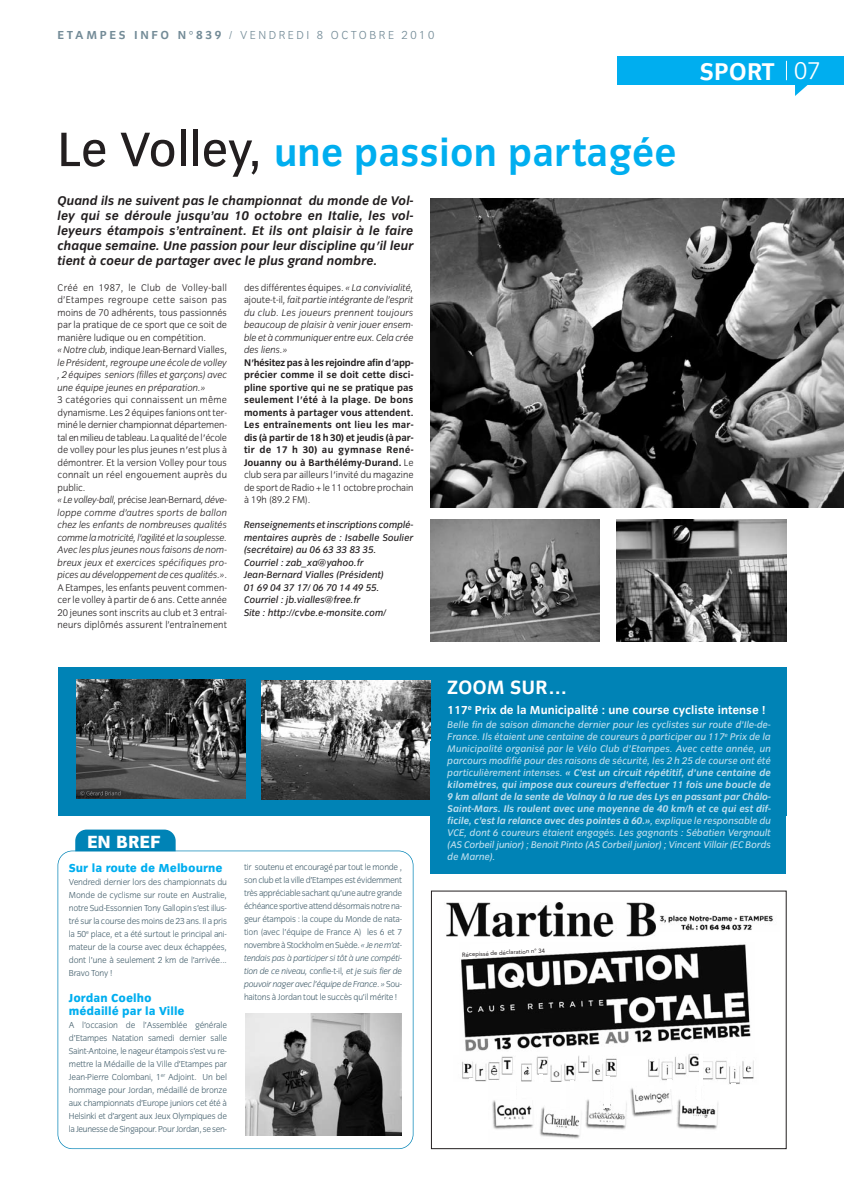
<style>
.page{position:relative;width:844px;height:1192px;background:#fff}
.page>*{position:absolute;margin:0;border:0;box-sizing:border-box;transform-origin:0 0}
.t1{font:700 40px "Congress Sans";color:#00aeef}
.t2{font:700 25.1px "Congress Sans";color:#fff}
.t3{font:700 20px "Congress Sans";color:#fff}
.t4{font:800 18.3px "Congress Sans";color:#fff}
.t5{font:italic 700 13px/15px "Congress Sans";color:#231f20;text-align:justify}
.t6{font:800 12px/13px "Congress Sans";color:#00aeef}
.t7{font:700 12px "Congress Sans";color:#fff}
.t8{font:300 12px "Congress Sans";letter-spacing:.21em;color:#738b97}
.t9{font:300 10px/12.5px "Congress Sans";color:#231f20}
.t10{font:italic 10px/12px "Congress Sans";letter-spacing:-.01em;color:#bcdeee;text-align:justify}
.t11{font:700 10px/12.5px "Congress Sans";color:#231f20;text-align:justify}
.t12{font:italic 10px/12.5px "Congress Sans";color:#231f20}
.t13{font:italic 300 10px/12.5px "Congress Sans";letter-spacing:-.005em;color:#231f20;text-align:justify}
.t14{font:300 9px/13px "Congress Sans";letter-spacing:-.025em;color:#46616e;text-align:justify}
.t15{font:6px "Avenir";color:#231f20}
.s1{font-weight:700}
.s2{font-weight:400;font-size:50px;color:#231f20}
.s3{font-style:italic}
.s4{font-style:normal}
.s5{font-weight:300}
</style>
<div class="page">
<div style="left:75px;top:829px;width:101px;height:49px;background:#0083b6;border-radius:11px"></div>
<svg style="left:795px;top:85px;width:13px;height:11px"></svg>
<div style="left:617px;top:56px;width:227px;height:29px;background:#00aeef"></div>
<svg style="left:786px;top:61px;width:1px;height:19px"></svg>
<div style="left:58px;top:666px;width:728px;height:149px;background:#0083b6"></div>
<img style="left:430px;top:198px;width:414px;height:309px">
<svg style="left:58px;top:850px;width:355px;height:298px"></svg>
<img style="left:492px;top:1081px;width:227px;height:58px">
<div style="left:560px;top:1076px;width:6px;height:32px;background:#fff"></div>
<div style="left:510px;top:1076px;width:6px;height:23px;background:#fff"></div>
<hr style="left:697px;top:1078px;width:3px;height:21px;background:#fff">
<hr style="left:649px;top:1078px;width:4px;height:10px;background:#fff">
<img style="left:660px;top:915px;width:113px;height:16px">
<img style="left:446px;top:902px;width:210px;height:35px">
<img style="left:461px;top:944px;width:290px;height:108px">
<svg style="left:469px;top:944px;width:66px;height:14px"></svg>
<img style="left:462px;top:1056px;width:155px;height:25px">
<img style="left:646px;top:1054px;width:108px;height:30px">
<svg style="left:469px;top:1078px;width:4px;height:3px"></svg>
<svg style="left:539px;top:1073px;width:3px;height:9px"></svg>
<svg style="left:570px;top:1079px;width:3px;height:9px"></svg>
<div style="left:604px;top:1076px;width:6px;height:31px;background:#fff"></div>
<hr style="left:699px;top:1052px;width:3px;height:33px;background:#fff">
<svg style="left:667px;top:1079px;width:4px;height:9px"></svg>
<hr style="left:731px;top:1051px;width:4px;height:14px;background:#fff">
<hr style="left:731px;top:1082px;width:4px;height:15px;background:#fff">
<img style="left:430px;top:519px;width:170px;height:122px">
<img style="left:617px;top:519px;width:169px;height:122px">
<img style="left:261px;top:680px;width:169px;height:119px">
<img style="left:245px;top:1013px;width:156px;height:121px">
<div style="left:430px;top:741px;width:356px;height:132px;background:#0083b6"></div>
<img style="left:76px;top:679px;width:170px;height:119px">
<img style="left:80px;top:790px;width:30px;height:5px">
<h3 class="t8" style="left:58px;top:30px;width:378px"><span class="s1">ETAMPES INFO N°839</span> / VENDREDI 8 OCTOBRE 2010</h3>
<h1 class="t1" style="left:58px;top:137px;width:620px"><span class="s2">Le Volley,</span> une passion partagée</h1>
<p class="t5" style="left:58px;top:194px;width:357px">Quand ils ne suivent pas le championnat du monde de Vol&shy;ley qui se déroule jusqu’au 10 octobre en Italie, les vol&shy;leyeurs étampois s’entraînent. Et ils ont plaisir à le faire chaque semaine. Une passion pour leur discipline qu'il leur tient à coeur de partager avec le plus grand nombre.</p>
<p class="t9" style="left:58px;top:282px;width:171px">Créé en 1987, le Club de Volley-ball d’Etampes regroupe cette saison pas moins de 70 adhérents, tous passionnés par la pratique de ce sport que ce soit de manière ludique ou en compétition.<br><span class="s3">« Notre club,</span> indique Jean-Bernard Vialles, <span class="s3">le Président, regroupe une école de volley , 2 équipes seniors (filles et garçons) avec une équipe jeunes en préparation.»</span></p>
<p class="t9" style="left:58px;top:394px;width:171px">3 catégories qui connaissent un même dynamisme. Les 2 équipes fanions ont ter&shy;miné le dernier championnat départemen&shy;tal en milieu de tableau. La qualité de l'école de volley pour les plus jeunes n'est plus à démontrer. Et la version Volley pour tous connaît un réel engouement auprès du public.<br><span class="s3">« Le volley-ball,</span> précise Jean-Bernard<span class="s3">, déve&shy;loppe comme d’autres sports de ballon chez les enfants de nombreuses qualités comme la motricité, l’agilité et la souplesse.<br>Avec les plus jeunes nous faisons de nom&shy;breux jeux et exercices spécifiques pro&shy;pices au développement de ces qualités.»</span>.<br>A Etampes, les enfants peuvent commen&shy;cer le volley à partir de 6 ans. Cette année 20 jeunes sont inscrits au club et 3 entraî&shy;neurs diplômés assurent l’entraînement</p>
<p class="t13" style="left:244px;top:282px;width:171px"><span class="s4">des différentes équipes.</span> « La convivialité, <span class="s4">ajoute-t-il</span>, fait partie intégrante de l’esprit du club. Les joueurs prennent toujours beaucoup de plaisir à venir jouer ensem&shy;ble et à communiquer entre eux. Cela crée des liens.»</p>
<p class="t11" style="left:244px;top:357px;width:171px">N'hésitez pas à les rejoindre afin d'app&shy;précier comme il se doit cette disci&shy;pline sportive qui ne se pratique pas seulement l'été à la plage. De bons moments à partager vous attendent.<br>Les entraînements ont lieu les mar&shy;dis (à partir de 18 h 30) et jeudis (à par&shy;tir de 17 h 30) au gymnase René-Jouanny ou à Barthélémy-Durand. <span class="s5">Le club sera par ailleurs l'invité du magazine de sport de Radio + le 11 octobre prochain à 19h (89.2 FM).</span></p>
<p class="t12" style="left:244px;top:519px;width:171px">Renseignements et inscriptions complé&shy;mentaires auprès de : Isabelle Soulier (secrétaire) au 06 63 33 83 35.<br>Courriel : zab_xa@yahoo.fr Jean-Bernard Vialles (Président)<br>01 69 04 37 17/ 06 70 14 49 55.<br>Courriel : jb.vialles@free.fr<br>Site : http://cvbe.e-monsite.com/</p>
<h2 class="t2" style="left:700px;top:61px;width:122px">SPORT <span class="s5">07</span></h2>
<h3 class="t4" style="left:87px;top:834px;width:75px">EN BREF</h3>
<h3 class="t6" style="left:69px;top:862px;width:155px">Sur la route de Melbourne</h3>
<p class="t14" style="left:69px;top:876px;width:160px">Vendredi dernier lors des championnats du Monde de cyclisme sur route en Australie, notre Sud-Essonnien Tony Gallopin s’est illus&shy;tré sur la course des moins de 23 ans. Il a pris la 50<sup>e</sup> place, et a été surtout le principal ani&shy;mateur de la course avec deux échappées, dont l’une à seulement 2 km de l’arrivée...<br>Bravo Tony !</p>
<h3 class="t6" style="left:69px;top:992px;width:117px">Jordan Coelho médaillé par la Ville</h3>
<p class="t14" style="left:69px;top:1019px;width:160px">A l’occasion de l’Assemblée générale d’Etampes Natation samedi dernier salle Saint-Antoine, le nageur étampois s’est vu re&shy;mettre la Médaille de la Ville d’Etampes par Jean-Pierre Colombani, 1<sup>er</sup> Adjoint. Un bel hommage pour Jordan, médaillé de bronze aux championnats d’Europe juniors cet été à Helsinki et d’argent aux Jeux Olympiques de la Jeunesse de Singapour. Pour Jordan, se sen-</p>
<p class="t14" style="left:244px;top:860px;width:160px">tir soutenu et encouragé par tout le monde , son club et la ville d’Etampes est évidemment très appréciable sachant qu’une autre grande échéance sportive attend désormais notre na&shy;geur étampois : la coupe du Monde de nata&shy;tion (avec l’équipe de France A) les 6 et 7 novembre à Stockholm en Suède. <span class="s3">« Je ne m’at&shy;tendais pas à participer si tôt à une compéti&shy;tion de ce niveau,</span> confie-t-il<span class="s3">, et je suis fier de pouvoir nager avec l’équipe de France</span>. <span class="s3">»</span> Sou&shy;haitons à Jordan tout le succès qu’il mérite !</p>
<h3 class="t3" style="left:447px;top:678px;width:122px">ZOOM SUR…</h3>
<h3 class="t7" style="left:447px;top:705px;width:319px">117<sup>e</sup> Prix de la Municipalité : une course cycliste intense !</h3>
<p class="t10" style="left:447px;top:719px;width:325px">Belle fin de saison dimanche dernier pour les cyclistes sur route d’Ile-de-France. Ils étaient une centaine de coureurs à participer au 117<sup>e</sup> Prix de la Municipalité organisé par le Vélo Club d’Etampes. Avec cette année, un parcours modifié pour des raisons de sécurité, les 2 h 25 de course ont été particulièrement intenses. <span class="s1">« C’est un circuit répétitif, d’une centaine de kilomètres, qui impose aux coureurs d’effectuer 11 fois une boucle de 9 km allant de la sente de Valnay à la rue des Lys en passant par Châlo-Saint-Mars. Ils roulent avec une moyenne de 40 km/h et ce qui est dif&shy;ficile, c’est la relance avec des pointes à 60.»</span>, explique le responsable du VCE, dont 6 coureurs étaient engagés. Les gagnants : Sébatien Vergnault (AS Corbeil junior) ; Benoit Pinto (AS Corbeil junior) ; Vincent Villair (EC Bords de Marne).</p>
<p class="t15" style="left:462px;top:952px;width:84px;rotate:-3deg">Récepissé de déclaration n° 34</p>
</div>
